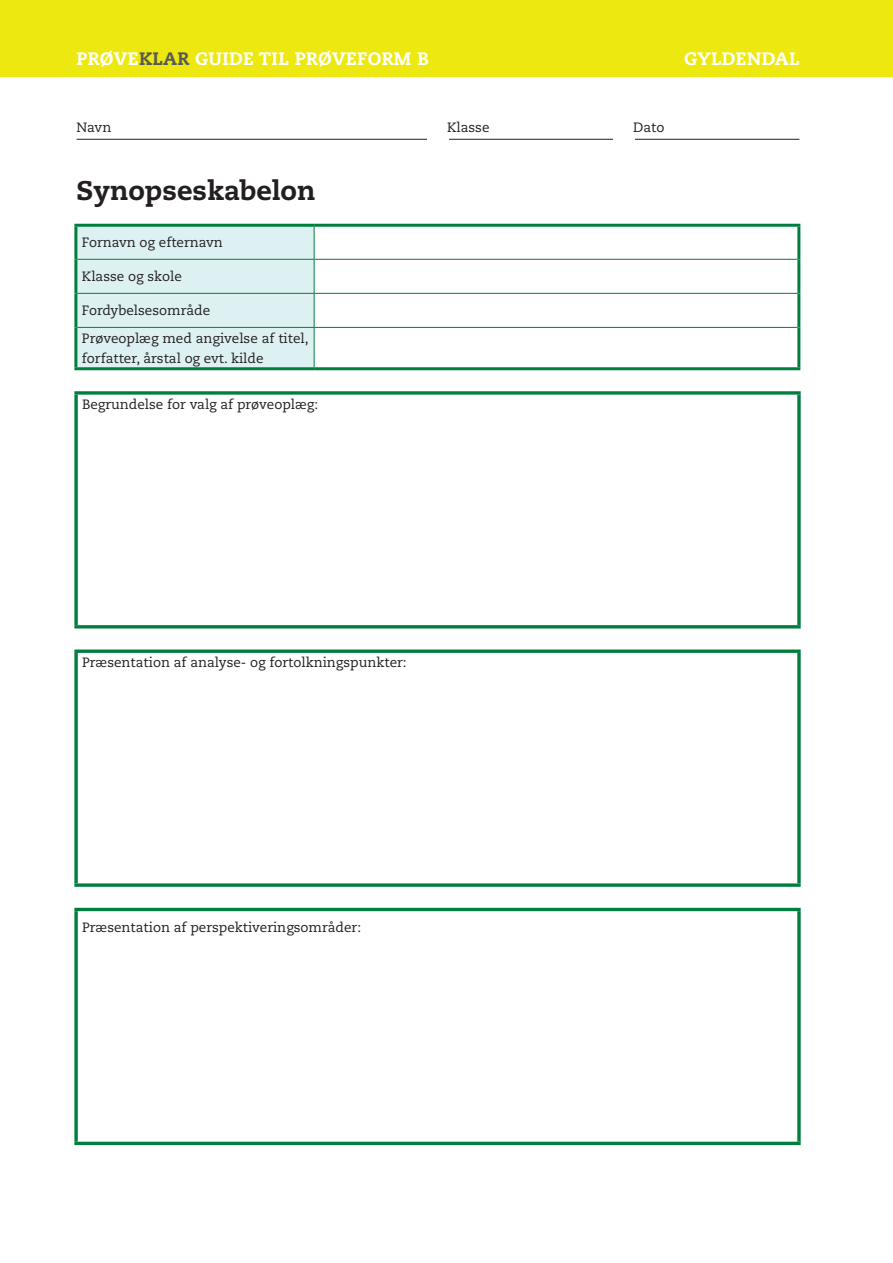
<style>
.page{position:relative;width:893px;height:1263px;background:#fff}
.page>*{position:absolute;margin:0;border:0;box-sizing:border-box;transform-origin:0 0}
.R{font:800 27px "Caecilia";color:#231f20}
.t1{font:800 18px "Caecilia";letter-spacing:.02em;color:#fff}
.B{font:13.5px/19.5px "Caecilia";color:#231f20}
.s1{color:#57585a}
</style>
<div class="page">
<div style="left:0;top:0;width:893px;height:77px;background:#ece810"></div>
<hr style="left:77px;top:139px;width:722px;height:1px;background:#231f20">
<div style="left:427px;top:137px;width:22px;height:21px;background:#fff"></div>
<div style="left:613px;top:137px;width:22px;height:21px;background:#fff"></div>
<div style="left:77px;top:227px;width:237px;height:140px;background:#ddf1f3"></div>
<hr style="left:74px;top:224px;width:240px;height:3px;background:#007e3d">
<hr style="left:74px;top:227px;width:3px;height:32px;background:#007e3d">
<hr style="left:314px;top:224px;width:486px;height:3px;background:#007e3d">
<hr style="left:797px;top:227px;width:3px;height:32px;background:#007e3d">
<hr style="left:74px;top:259px;width:3px;height:34px;background:#007e3d">
<hr style="left:797px;top:259px;width:3px;height:34px;background:#007e3d">
<hr style="left:74px;top:293px;width:3px;height:34px;background:#007e3d">
<hr style="left:797px;top:293px;width:3px;height:34px;background:#007e3d">
<hr style="left:74px;top:327px;width:3px;height:40px;background:#007e3d">
<hr style="left:797px;top:327px;width:3px;height:40px;background:#007e3d">
<hr style="left:74px;top:367px;width:240px;height:3px;background:#007e3d">
<hr style="left:314px;top:367px;width:486px;height:3px;background:#007e3d">
<hr style="left:314px;top:227px;width:1px;height:32px;background:#007e3d">
<hr style="left:77px;top:259px;width:237px;height:1px;background:#007e3d">
<hr style="left:314px;top:259px;width:483px;height:1px;background:#007e3d">
<hr style="left:314px;top:260px;width:1px;height:33px;background:#007e3d">
<hr style="left:77px;top:293px;width:237px;height:1px;background:#007e3d">
<hr style="left:314px;top:293px;width:483px;height:1px;background:#007e3d">
<hr style="left:314px;top:294px;width:1px;height:33px;background:#007e3d">
<hr style="left:77px;top:327px;width:237px;height:1px;background:#007e3d">
<hr style="left:314px;top:327px;width:483px;height:1px;background:#007e3d">
<hr style="left:314px;top:328px;width:1px;height:39px;background:#007e3d">
<svg style="left:74px;top:391px;width:727px;height:4px;background:#27915a"></svg>
<svg style="left:74px;top:395px;width:4px;height:230px"></svg>
<svg style="left:797px;top:395px;width:4px;height:230px"></svg>
<hr style="left:74px;top:625px;width:727px;height:3px;background:#007e3d">
<svg style="left:74px;top:649px;width:727px;height:4px;background:#27915a"></svg>
<svg style="left:74px;top:653px;width:4px;height:230px"></svg>
<svg style="left:797px;top:653px;width:4px;height:230px"></svg>
<svg style="left:74px;top:883px;width:727px;height:4px;background:#27915a"></svg>
<hr style="left:74px;top:908px;width:727px;height:3px;background:#007e3d">
<svg style="left:74px;top:911px;width:4px;height:231px"></svg>
<svg style="left:797px;top:911px;width:4px;height:231px"></svg>
<hr style="left:74px;top:1142px;width:727px;height:3px;background:#007e3d">
<h2 class="t1" style="left:77px;top:48px;width:354px">PRØVE<span class="s1">KLAR</span> GUIDE TIL PRØVEFORM B</h2>
<h2 class="t1" style="left:684px;top:48px;width:117px">GYLDENDAL</h2>
<p class="B" style="left:77px;top:118px;width:36px">Navn</p>
<p class="B" style="left:447px;top:118px;width:44px">Klasse</p>
<p class="B" style="left:633px;top:118px;width:33px">Dato</p>
<p class="R" style="left:77px;top:174px;width:241px">Synopseskabelon</p>
<p class="B" style="left:82px;top:233px;width:143px">Fornavn og efternavn</p>
<p class="B" style="left:82px;top:267px;width:101px">Klasse og skole</p>
<p class="B" style="left:82px;top:301px;width:130px">Fordybelsesområde</p>
<p class="B" style="left:82px;top:329px;width:228px">Prøveoplæg med angivelse af titel, forfatter, årstal og evt. kilde</p>
<p class="B" style="left:82px;top:395px;width:238px">Begrundelse for valg af prøveoplæg:</p>
<p class="B" style="left:82px;top:653px;width:326px">Præsentation af analyse- og fortolkningspunkter:</p>
<p class="B" style="left:82px;top:917px;width:281px">Præsentation af perspektiveringsområder:</p>
</div>
